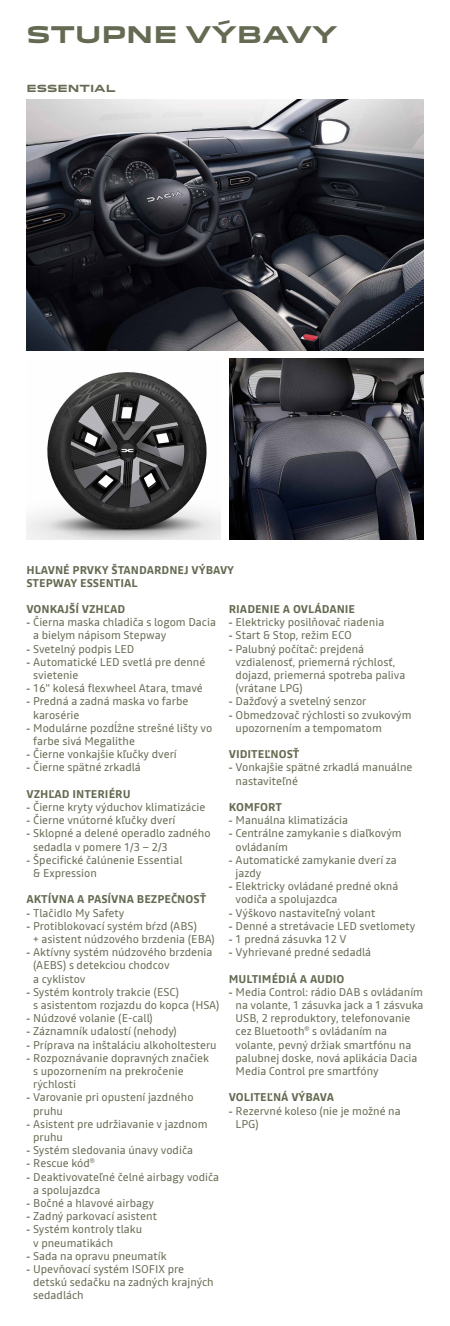
<style>
.page{position:relative;width:450px;height:1326px;background:#fff}
.page>*{position:absolute;margin:0;border:0;box-sizing:border-box;transform-origin:0 0}
._01_Titre{font:700 22.4px "Dacia Block Extended";color:#646b52}
.t1{font:11.2px/13.2px "Read";color:#646b52}
._01_Sous_Titre_Ambia{font:700 11.2px "Read";color:#646b52}
._01_Sous_Titre{font:700 9.6px "Dacia Block Extended";color:#646b52}
.s1{font-family:"Arial"}
</style>
<div class="page">
<img style="left:26px;top:99px;width:398px;height:251px">
<img style="left:26px;top:372px;width:195px;height:168px">
<img style="left:229px;top:358px;width:195px;height:182px">
<p class="_01_Titre" style="left:26px;top:22px;width:313px">STUPNE VÝBAVY</p>
<p class="_01_Sous_Titre" style="left:26px;top:83px;width:91px">ESSENTIAL</p>
<p class="_01_Sous_Titre_Ambia" style="left:26px;top:562px;width:209px">HLAVNÉ PRVKY ŠTANDARDNEJ VÝBAVY</p>
<p class="_01_Sous_Titre_Ambia" style="left:26px;top:575px;width:113px">STEPWAY ESSENTIAL</p>
<p class="_01_Sous_Titre_Ambia" style="left:26px;top:601px;width:100px">VONKAJŠÍ VZHĽAD</p>
<p class="t1" style="left:33px;top:615px;width:184px;text-indent:-7px"><span class="s1">-</span> Čierna maska chladiča s logom Dacia a bielym nápisom Stepway</p>
<p class="t1" style="left:26px;top:642px;width:109px"><span class="s1">-</span> Svetelný podpis LED</p>
<p class="t1" style="left:33px;top:655px;width:174px;text-indent:-7px"><span class="s1">-</span> Automatické LED svetlá pre denné svietenie</p>
<p class="t1" style="left:26px;top:681px;width:178px"><span class="s1">-</span> 16" kolesá flexwheel Atara, tmavé</p>
<p class="t1" style="left:33px;top:695px;width:157px;text-indent:-7px"><span class="s1">-</span> Predná a zadná maska vo farbe karosérie</p>
<p class="t1" style="left:33px;top:721px;width:181px;text-indent:-7px"><span class="s1">-</span> Modulárne pozdĺžne strešné lišty vo farbe sivá Megalithe</p>
<p class="t1" style="left:26px;top:747px;width:152px"><span class="s1">-</span> Čierne vonkajšie kľučky dverí</p>
<p class="t1" style="left:26px;top:761px;width:116px"><span class="s1">-</span> Čierne spätné zrkadlá</p>
<p class="_01_Sous_Titre_Ambia" style="left:26px;top:786px;width:106px">VZHĽAD INTERIÉRU</p>
<p class="t1" style="left:26px;top:800px;width:181px"><span class="s1">-</span> Čierne kryty výduchov klimatizácie</p>
<p class="t1" style="left:26px;top:813px;width:151px"><span class="s1">-</span> Čierne vnútorné kľučky dverí</p>
<p class="t1" style="left:33px;top:827px;width:179px;text-indent:-7px"><span class="s1">-</span> Sklopné a delené operadlo zadného sedadla v pomere 1/3 – 2/3</p>
<p class="t1" style="left:33px;top:853px;width:151px;text-indent:-7px"><span class="s1">-</span> Špecifické čalúnenie Essential &amp; Expression</p>
<p class="_01_Sous_Titre_Ambia" style="left:26px;top:891px;width:181px">AKTÍVNA A PASÍVNA BEZPEČNOSŤ</p>
<p class="t1" style="left:26px;top:906px;width:100px"><span class="s1">-</span> Tlačidlo My Safety</p>
<p class="t1" style="left:33px;top:919px;width:183px;text-indent:-7px"><span class="s1">-</span> Protiblokovací systém bŕzd (ABS)<br>+ asistent núdzového brzdenia (EBA)</p>
<p class="t1" style="left:33px;top:945px;width:181px;text-indent:-7px"><span class="s1">-</span> Aktívny systém núdzového brzdenia (AEBS) s detekciou chodcov<br>a cyklistov</p>
<p class="t1" style="left:33px;top:985px;width:188px;text-indent:-7px"><span class="s1">-</span> Systém kontroly trakcie (ESC)<br>s asistentom rozjazdu do kopca (HSA)</p>
<p class="t1" style="left:26px;top:1011px;width:128px"><span class="s1">-</span> Núdzové volanie (E-call)</p>
<p class="t1" style="left:26px;top:1025px;width:152px"><span class="s1">-</span> Záznamník udalostí (nehody)</p>
<p class="t1" style="left:26px;top:1038px;width:192px"><span class="s1">-</span> Príprava na inštaláciu alkoholtesteru</p>
<p class="t1" style="left:33px;top:1051px;width:177px;text-indent:-7px"><span class="s1">-</span> Rozpoznávanie dopravných značiek s upozornením na prekročenie rýchlosti</p>
<p class="t1" style="left:33px;top:1091px;width:162px;text-indent:-7px"><span class="s1">-</span> Varovanie pri opustení jazdného pruhu</p>
<p class="t1" style="left:33px;top:1117px;width:176px;text-indent:-7px"><span class="s1">-</span> Asistent pre udržiavanie v jazdnom pruhu</p>
<p class="t1" style="left:26px;top:1143px;width:168px"><span class="s1">-</span> Systém sledovania únavy vodiča</p>
<p class="t1" style="left:26px;top:1157px;width:70px"><span class="s1">-</span> Rescue kód<sup>®</sup></p>
<p class="t1" style="left:33px;top:1170px;width:188px;text-indent:-7px"><span class="s1">-</span> Deaktivovateľné čelné airbagy vodiča a spolujazdca</p>
<p class="t1" style="left:26px;top:1196px;width:129px"><span class="s1">-</span> Bočné a hlavové airbagy</p>
<p class="t1" style="left:26px;top:1209px;width:132px"><span class="s1">-</span> Zadný parkovací asistent</p>
<p class="t1" style="left:33px;top:1223px;width:110px;text-indent:-7px"><span class="s1">-</span> Systém kontroly tlaku v pneumatikách</p>
<p class="t1" style="left:26px;top:1249px;width:142px"><span class="s1">-</span> Sada na opravu pneumatík</p>
<p class="t1" style="left:33px;top:1262px;width:182px;text-indent:-7px"><span class="s1">-</span> Upevňovací systém ISOFIX pre detskú sedačku na zadných krajných sedadlách</p>
<p class="_01_Sous_Titre_Ambia" style="left:229px;top:601px;width:128px">RIADENIE A OVLÁDANIE</p>
<p class="t1" style="left:229px;top:615px;width:157px"><span class="s1">-</span> Elektricky posilňovač riadenia</p>
<p class="t1" style="left:229px;top:629px;width:125px"><span class="s1">-</span> Start &amp; Stop, režim ECO</p>
<p class="t1" style="left:236px;top:642px;width:171px;text-indent:-7px"><span class="s1">-</span> Palubný počítač: prejdená vzdialenosť, priemerná rýchlosť, dojazd, priemerná spotreba paliva (vrátane LPG)</p>
<p class="t1" style="left:229px;top:695px;width:139px"><span class="s1">-</span> Dažďový a svetelný senzor</p>
<p class="t1" style="left:236px;top:708px;width:178px;text-indent:-7px"><span class="s1">-</span> Obmedzovač rýchlosti so zvukovým upozornením a tempomatom</p>
<p class="_01_Sous_Titre_Ambia" style="left:229px;top:746px;width:72px">VIDITEĽNOSŤ</p>
<p class="t1" style="left:236px;top:761px;width:178px;text-indent:-7px"><span class="s1">-</span> Vonkajšie spätné zrkadlá manuálne nastaviteľné</p>
<p class="_01_Sous_Titre_Ambia" style="left:229px;top:799px;width:55px">KOMFORT</p>
<p class="t1" style="left:229px;top:813px;width:121px"><span class="s1">-</span> Manuálna klimatizácia</p>
<p class="t1" style="left:236px;top:827px;width:168px;text-indent:-7px"><span class="s1">-</span> Centrálne zamykanie s diaľkovým ovládaním</p>
<p class="t1" style="left:236px;top:853px;width:163px;text-indent:-7px"><span class="s1">-</span> Automatické zamykanie dverí za jazdy</p>
<p class="t1" style="left:236px;top:879px;width:164px;text-indent:-7px"><span class="s1">-</span> Elektricky ovládané predné okná vodiča a spolujazdca</p>
<p class="t1" style="left:229px;top:906px;width:148px"><span class="s1">-</span> Výškovo nastaviteľný volant</p>
<p class="t1" style="left:229px;top:919px;width:188px"><span class="s1">-</span> Denné a stretávacie LED svetlomety</p>
<p class="t1" style="left:229px;top:932px;width:119px"><span class="s1">-</span> 1 predná zásuvka 12 V</p>
<p class="t1" style="left:229px;top:945px;width:144px"><span class="s1">-</span> Vyhrievané predné sedadlá</p>
<p class="_01_Sous_Titre_Ambia" style="left:229px;top:971px;width:117px">MULTIMÉDIÁ A AUDIO</p>
<p class="t1" style="left:236px;top:985px;width:190px;text-indent:-7px"><span class="s1">-</span> Media Control: rádio DAB s ovládaním na volante, 1 zásuvka jack a 1 zásvuka USB, 2 reproduktory, telefonovanie cez Bluetooth<sup>®</sup> s ovládaním na volante, pevný držiak smartfónu na palubnej doske, nová aplikácia Dacia Media Control pre smartfóny</p>
<p class="_01_Sous_Titre_Ambia" style="left:229px;top:1089px;width:107px">VOLITEĽNÁ VÝBAVA</p>
<p class="t1" style="left:236px;top:1104px;width:167px;text-indent:-7px"><span class="s1">-</span> Rezervné koleso (nie je možné na<br>LPG)</p>
</div>
